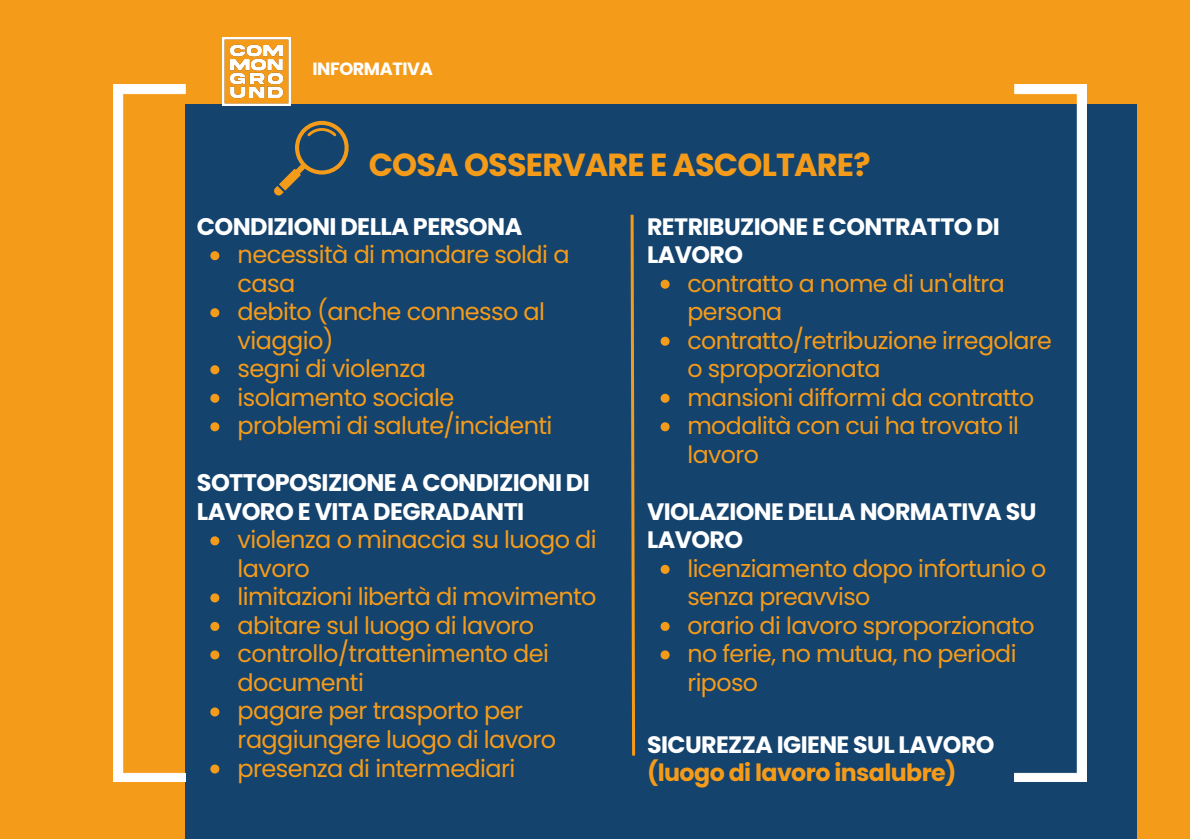
<style>
.page{position:relative;width:1190px;height:839px;background:#fff}
.page>*{position:absolute;margin:0;border:0;box-sizing:border-box;transform-origin:0 0}
.t1{font:700 32px "Poppins";letter-spacing:-.025em;color:#f59b1a}
.t2{font:24px/28.4px "Poppins";letter-spacing:-.025em;color:#f59b1a}
.t3{font:700 24px/28.4px "Poppins";letter-spacing:-.025em;color:#fff}
.t4{font:23.8px/28.4px "Poppins";letter-spacing:-.025em;color:#f59b1a}
.t5{font:700 23.8px/28.4px "Poppins";letter-spacing:-.025em;color:#fff}
.t6{font:700 23.8px "Poppins";letter-spacing:-.025em;color:#f59b1a}
.t7{font:700 17.8px "Poppins";letter-spacing:-.025em;color:#fff}
</style>
<div class="page">
<div style="left:0;top:0;width:1190px;height:838px;background:#f59b1a"></div>
<div style="left:185px;top:105px;width:952px;height:733px;background:#14436e"></div>
<img style="left:223px;top:38px;width:67px;height:67px">
<svg style="left:630px;top:214px;width:6px;height:542px"></svg>
<img style="left:1015px;top:84px;width:71px;height:697px">
<img style="left:113px;top:84px;width:72px;height:697px">
<svg style="left:274px;top:121px;width:75px;height:75px"></svg>
<svg style="left:210px;top:251px;width:9px;height:9px"></svg>
<svg style="left:210px;top:308px;width:9px;height:9px"></svg>
<svg style="left:210px;top:365px;width:9px;height:9px"></svg>
<svg style="left:210px;top:394px;width:9px;height:9px"></svg>
<svg style="left:210px;top:422px;width:9px;height:9px"></svg>
<svg style="left:210px;top:536px;width:9px;height:9px"></svg>
<svg style="left:210px;top:593px;width:9px;height:9px"></svg>
<svg style="left:210px;top:622px;width:9px;height:9px"></svg>
<svg style="left:210px;top:650px;width:9px;height:9px"></svg>
<svg style="left:210px;top:707px;width:9px;height:9px"></svg>
<svg style="left:210px;top:764px;width:9px;height:9px"></svg>
<svg style="left:661px;top:280px;width:9px;height:9px"></svg>
<svg style="left:661px;top:337px;width:9px;height:9px"></svg>
<svg style="left:661px;top:394px;width:9px;height:9px"></svg>
<svg style="left:661px;top:422px;width:9px;height:9px"></svg>
<svg style="left:661px;top:565px;width:9px;height:9px"></svg>
<svg style="left:661px;top:622px;width:9px;height:9px"></svg>
<svg style="left:661px;top:650px;width:9px;height:9px"></svg>
<p class="t7" style="left:312px;top:56px;width:122px">INFORMATIVA</p>
<p class="t1" style="left:369px;top:143px;width:503px">COSA OSSERVARE E ASCOLTARE?</p>
<p class="t3" style="left:197px;top:212px;width:327px">CONDIZIONI DELLA PERSONA</p>
<p class="t2" style="left:238px;top:240px;width:333px">necessità di mandare soldi a casa</p>
<p class="t2" style="left:238px;top:297px;width:309px">debito (anche connesso al viaggio)</p>
<p class="t2" style="left:238px;top:354px;width:190px">segni di violenza</p>
<p class="t2" style="left:238px;top:383px;width:218px">isolamento sociale</p>
<p class="t2" style="left:238px;top:411px;width:316px">problemi di salute/incidenti</p>
<p class="t3" style="left:197px;top:468px;width:395px">SOTTOPOSIZIONE A CONDIZIONI DI<br>LAVORO E VITA DEGRADANTI</p>
<p class="t2" style="left:238px;top:525px;width:361px">violenza o minaccia su luogo di lavoro</p>
<p class="t2" style="left:238px;top:582px;width:360px">limitazioni libertà di movimento</p>
<p class="t2" style="left:238px;top:611px;width:298px">abitare sul luogo di lavoro</p>
<p class="t2" style="left:238px;top:639px;width:313px">controllo/trattenimento dei documenti</p>
<p class="t2" style="left:238px;top:696px;width:320px">pagare per trasporto per raggiungere luogo di lavoro</p>
<p class="t2" style="left:238px;top:753px;width:279px">presenza di intermediari</p>
<p class="t5" style="left:647px;top:212px;width:354px">RETRIBUZIONE E CONTRATTO DI<br>LAVORO</p>
<p class="t4" style="left:687px;top:269px;width:319px">contratto a nome di un'altra persona</p>
<p class="t4" style="left:687px;top:326px;width:366px">contratto/retribuzione irregolare o sproporzionata</p>
<p class="t4" style="left:687px;top:383px;width:348px">mansioni difformi da contratto</p>
<p class="t4" style="left:687px;top:412px;width:333px">modalità con cui ha trovato il lavoro</p>
<p class="t5" style="left:647px;top:497px;width:391px">VIOLAZIONE DELLA NORMATIVA SU<br>LAVORO</p>
<p class="t4" style="left:687px;top:554px;width:360px">licenziamento dopo infortunio o senza preavviso</p>
<p class="t4" style="left:687px;top:611px;width:349px">orario di lavoro sproporzionato</p>
<p class="t4" style="left:687px;top:640px;width:331px">no ferie, no mutua, no periodi riposo</p>
<p class="t5" style="left:647px;top:730px;width:349px">SICUREZZA IGIENE SUL LAVORO</p>
<p class="t6" style="left:647px;top:756px;width:311px">(luogo di lavoro insalubre)</p>
</div>
